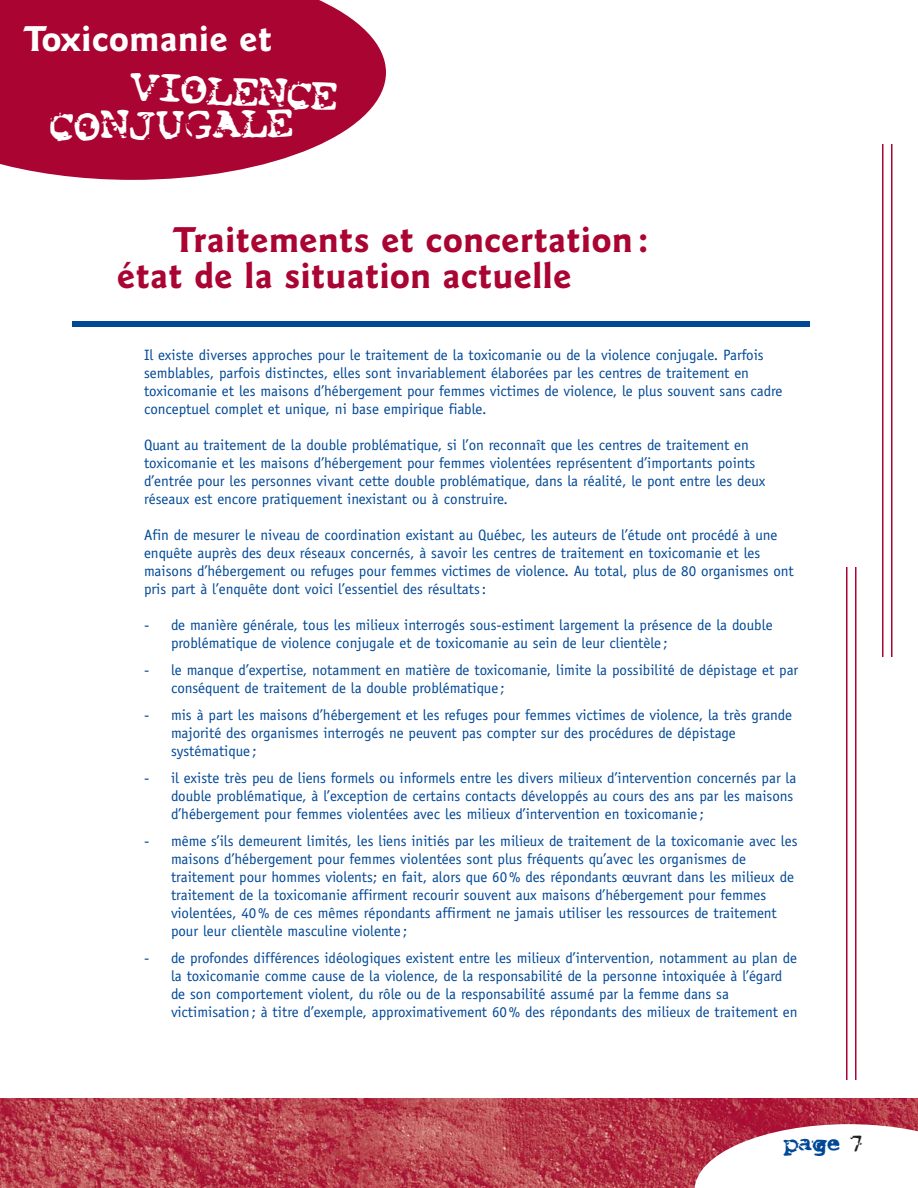
<style>
.page{position:relative;width:918px;height:1188px;background:#fff}
.page>*{position:absolute;margin:0;border:0;box-sizing:border-box;transform-origin:0 0}
.t1{font:37.5px "Smash";color:#fff}
.t2{font:700 36px/36px "Goudy Sans IT Cby BT";color:#a90432}
.t3{font:700 36px "Goudy Sans IT Cby BT";color:#fff}
.t4{font:21px "Smash";color:#004896}
.t5{font:15px/18px "Officina Sans";color:#004896}
.s1{color:#231f20}
</style>
<div class="page">
<img style="left:0;top:1098px;width:918px;height:90px">
<svg style="left:0;top:0;width:386px;height:180px;background:#b32149"></svg>
<div style="left:72px;top:321px;width:738px;height:6px;background:#004896"></div>
<svg style="left:695px;top:1124px;width:223px;height:64px"></svg>
<hr style="left:846px;top:567px;width:2px;height:513px;background:#a90432">
<hr style="left:855px;top:567px;width:1px;height:513px;background:#a90432">
<hr style="left:882px;top:144px;width:2px;height:513px;background:#a90432">
<hr style="left:891px;top:144px;width:1px;height:513px;background:#a90432">
<h2 class="t3" style="left:24px;top:25px;width:250px">Toxicomanie et</h2>
<h1 class="t1" style="left:132px;top:68px;width:209px;rotate:3deg">VIOLENCE</h1>
<h1 class="t1" style="left:50px;top:109px;width:245px;rotate:-1deg">CONJUGALE</h1>
<h2 class="t2" style="left:117px;top:225px;width:533px;text-indent:57px">Traitements et concertation : état de la situation actuelle</h2>
<p class="t5" style="left:144px;top:347px;width:640px">Il existe diverses approches pour le traitement de la toxicomanie ou de la violence conjugale. Parfois semblables, parfois distinctes, elles sont invariablement élaborées par les centres de traitement en toxicomanie et les maisons d’hébergement pour femmes victimes de violence, le plus souvent sans cadre conceptuel complet et unique, ni base empirique fiable.</p>
<p class="t5" style="left:144px;top:437px;width:623px">Quant au traitement de la double problématique, si l’on reconnaît que les centres de traitement en toxicomanie et les maisons d’hébergement pour femmes violentées représentent d’importants points d’entrée pour les personnes vivant cette double problématique, dans la réalité, le pont entre les deux réseaux est encore pratiquement inexistant ou à construire.</p>
<p class="t5" style="left:144px;top:527px;width:651px">Afin de mesurer le niveau de coordination existant au Québec, les auteurs de l’étude ont procédé à une enquête auprès des deux réseaux concernés, à savoir les centres de traitement en toxicomanie et les maisons d’hébergement ou refuges pour femmes victimes de violence. Au total, plus de 80 organismes ont pris part à l’enquête dont voici l’essentiel des résultats:</p>
<p class="t5" style="left:171px;top:617px;width:603px;text-indent:-27px">- de manière générale, tous les milieux interrogés sous-estiment largement la présence de la double problématique de violence conjugale et de toxicomanie au sein de leur clientèle;</p>
<p class="t5" style="left:171px;top:662px;width:629px;text-indent:-27px">- le manque d’expertise, notamment en matière de toxicomanie, limite la possibilité de dépistage et par conséquent de traitement de la double problématique;</p>
<p class="t5" style="left:171px;top:707px;width:623px;text-indent:-27px">- mis à part les maisons d’hébergement et les refuges pour femmes victimes de violence, la très grande majorité des organismes interrogés ne peuvent pas compter sur des procédures de dépistage systématique;</p>
<p class="t5" style="left:171px;top:770px;width:627px;text-indent:-27px">- il existe très peu de liens formels ou informels entre les divers milieux d’intervention concernés par la double problématique, à l’exception de certains contacts développés au cours des ans par les maisons d’hébergement pour femmes violentées avec les milieux d’intervention en toxicomanie;</p>
<p class="t5" style="left:171px;top:833px;width:628px;text-indent:-27px">- même s’ils demeurent limités, les liens initiés par les milieux de traitement de la toxicomanie avec les maisons d’hébergement pour femmes violentées sont plus fréquents qu’avec les organismes de traitement pour hommes violents; en fait, alors que 60% des répondants œuvrant dans les milieux de traitement de la toxicomanie affirment recourir souvent aux maisons d’hébergement pour femmes violentées, 40% de ces mêmes répondants affirment ne jamais utiliser les ressources de traitement pour leur clientèle masculine violente;</p>
<p class="t5" style="left:171px;top:950px;width:628px;text-indent:-27px">- de profondes différences idéologiques existent entre les milieux d’intervention, notamment au plan de la toxicomanie comme cause de la violence, de la responsabilité de la personne intoxiquée à l’égard de son comportement violent, du rôle ou de la responsabilité assumé par la femme dans sa victimisation; à titre d’exemple, approximativement 60% des répondants des milieux de traitement en</p>
<h3 class="t4" style="left:784px;top:1134px;width:80px">page <span class="s1">7</span></h3>
</div>
